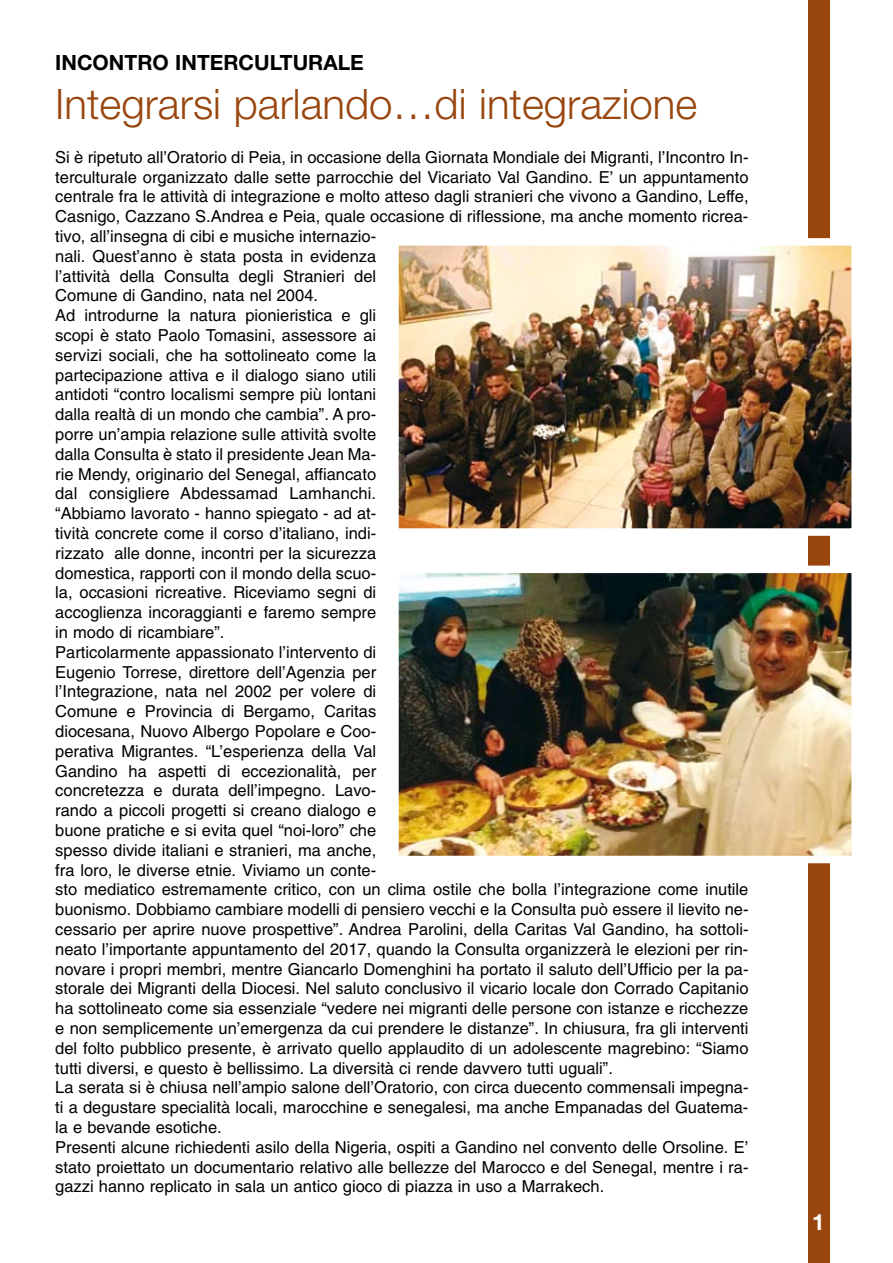
<style>
.page{position:relative;width:893px;height:1263px;background:#fff}
.page>*{position:absolute;margin:0;border:0;box-sizing:border-box;transform-origin:0 0}
.t1{font:300 42px "Helvetica Neue";color:#99460e}
.t2{font:700 22.5px "Helvetica Neue";color:#fff}
.t3{font:700 21px "Helvetica Neue";color:#000}
.t4{font:16.5px/19.8px "Helvetica";color:#000}
</style>
<div class="page">
<div style="left:808px;top:0;width:21px;height:1263px;background:#99460e"></div>
<img style="left:400px;top:247px;width:450px;height:280px">
<div style="left:391px;top:238px;width:468px;height:298px;border:8px solid #fff"></div>
<img style="left:400px;top:575px;width:450px;height:279px">
<div style="left:391px;top:566px;width:468px;height:297px;border:8px solid #fff"></div>
<p class="t3" style="left:55px;top:50px;width:310px">INCONTRO INTERCULTURALE</p>
<h1 class="t1" style="left:55px;top:79px;width:643px">Integrarsi parlando…di integrazione</h1>
<p class="t4" style="left:55px;top:147px;width:695px">Si è ripetuto all’Oratorio di Peia, in occasione della Giornata Mondiale dei Migranti, l’Incontro In&shy;terculturale organizzato dalle sette parrocchie del Vicariato Val Gandino. E’ un appuntamento centrale fra le attività di integrazione e molto atteso dagli stranieri che vivono a Gandino, Leffe, Casnigo, Cazzano S.Andrea e Peia, quale occasione di riflessione, ma anche momento ricrea&shy;tivo, all’insegna di cibi e musiche internazio-<br>nali. Quest’anno è stata posta in evidenza<br>l’attività della Consulta degli Stranieri del<br>Comune di Gandino, nata nel 2004.<br>Ad introdurne la natura pionieristica e gli<br>scopi è stato Paolo Tomasini, assessore ai<br>servizi sociali, che ha sottolineato come la<br>partecipazione attiva e il dialogo siano utili<br>antidoti “contro localismi sempre più lontani<br>dalla realtà di un mondo che cambia”. A pro-<br>porre un’ampia relazione sulle attività svolte<br>dalla Consulta è stato il presidente Jean Ma-<br>rie Mendy, originario del Senegal, affiancato<br>dal consigliere Abdessamad Lamhanchi.<br>“Abbiamo lavorato - hanno spiegato - ad at-<br>tività concrete come il corso d’italiano, indi-<br>rizzato alle donne, incontri per la sicurezza<br>domestica, rapporti con il mondo della scuo-<br>la, occasioni ricreative. Riceviamo segni di<br>accoglienza incoraggianti e faremo sempre<br>in modo di ricambiare”.<br>Particolarmente appassionato l’intervento di<br>Eugenio Torrese, direttore dell’Agenzia per<br>l’Integrazione, nata nel 2002 per volere di<br>Comune e Provincia di Bergamo, Caritas<br>diocesana, Nuovo Albergo Popolare e Coo-<br>perativa Migrantes. “L’esperienza della Val<br>Gandino ha aspetti di eccezionalità, per<br>concretezza e durata dell’impegno. Lavo-<br>rando a piccoli progetti si creano dialogo e<br>buone pratiche e si evita quel “noi-loro” che<br>spesso divide italiani e stranieri, ma anche,<br>fra loro, le diverse etnie. Viviamo un conte-<br>sto mediatico estremamente critico, con un clima ostile che bolla l’integrazione come inutile buonismo. Dobbiamo cambiare modelli di pensiero vecchi e la Consulta può essere il lievito ne&shy;cessario per aprire nuove prospettive”. Andrea Parolini, della Caritas Val Gandino, ha sottoli&shy;neato l’importante appuntamento del 2017, quando la Consulta organizzerà le elezioni per rin&shy;novare i propri membri, mentre Giancarlo Domenghini ha portato il saluto dell’Ufficio per la pa&shy;storale dei Migranti della Diocesi. Nel saluto conclusivo il vicario locale don Corrado Capitanio ha sottolineato come sia essenziale “vedere nei migranti delle persone con istanze e ricchezze e non semplicemente un’emergenza da cui prendere le distanze”. In chiusura, fra gli interventi del folto pubblico presente, è arrivato quello applaudito di un adolescente magrebino: “Siamo tutti diversi, e questo è bellissimo. La diversità ci rende davvero tutti uguali”.<br>La serata si è chiusa nell’ampio salone dell’Oratorio, con circa duecento commensali impegna&shy;ti a degustare specialità locali, marocchine e senegalesi, ma anche Empanadas del Guatema&shy;la e bevande esotiche.<br>Presenti alcune richiedenti asilo della Nigeria, ospiti a Gandino nel convento delle Orsoline. E’ stato proiettato un documentario relativo alle bellezze del Marocco e del Senegal, mentre i ra&shy;gazzi hanno replicato in sala un antico gioco di piazza in uso a Marrakech.</p>
<h2 class="t2" style="left:812px;top:1208px;width:14px">1</h2>
</div>
